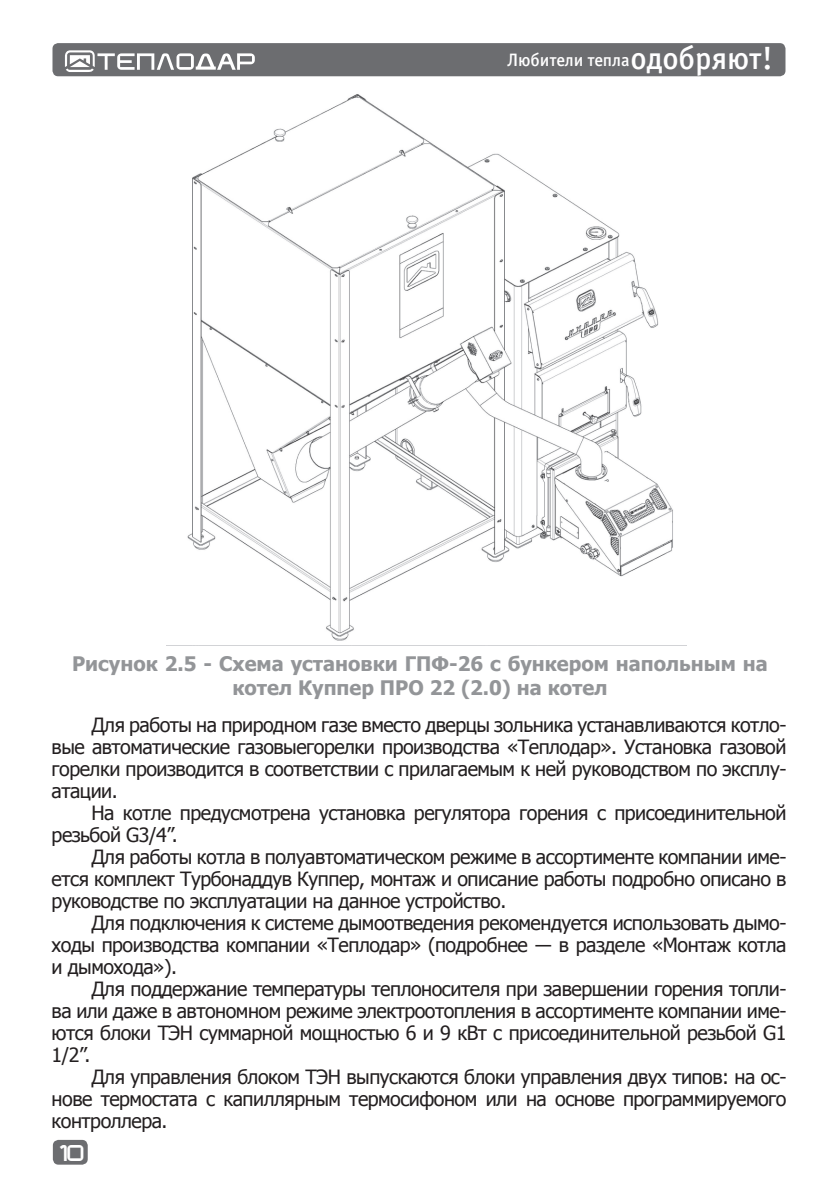
<style>
.page{position:relative;width:840px;height:1191px;background:#fff}
.page>*{position:absolute;margin:0;border:0;box-sizing:border-box;transform-origin:0 0}
.t1{font:700 20px/24px "Tahoma";color:#939598;text-align:center}
.t2{font:19.6px/22px "Tahoma";letter-spacing:-.025em;color:#231f20;text-align:justify}
.t3{font:18px "Officina Sans Medium C";letter-spacing:-.005em;color:#fff}
.t4{font:16px "teplodar";color:#fff}
.s1{font-size:32px}
</style>
<div class="page">
<div style="left:53px;top:1139px;width:35px;height:25px;background:#6c6d70;border-radius:6px"></div>
<div style="left:52px;top:43px;width:733px;height:33px;background:#6c6d70;border-radius:6px"></div>
<svg style="left:65px;top:50px;width:190px;height:22px"></svg>
<img style="left:187px;top:94px;width:486px;height:547px">
<p class="t3" style="left:507px;top:50px;width:267px">Любители тепла<span class="s1">одобряют!</span></p>
<p class="t1" style="left:72px;top:650px;width:697px">Рисунок 2.5 - Схема установки ГПФ-26 с бункером напольным на котел Куппер ПРО 22 (2.0) на котел</p>
<p class="t2" style="left:52px;top:713px;width:736px;text-indent:40px">Для работы на природном газе вместо дверцы зольника устанавливаются котло&shy;вые автоматические газовыегорелки производства «Теплодар». Установка газовой горелки производится в соответствии с прилагаемым к ней руководством по эксплу&shy;атации.</p>
<p class="t2" style="left:52px;top:801px;width:736px;text-indent:40px">На котле предусмотрена установка регулятора горения с присоединительной резьбой G3/4”.</p>
<p class="t2" style="left:52px;top:845px;width:736px;text-indent:40px">Для работы котла в полуавтоматическом режиме в ассортименте компании име&shy;ется комплект Турбонаддув Куппер, монтаж и описание работы подробно описано в руководстве по эксплуатации на данное устройство.</p>
<p class="t2" style="left:52px;top:911px;width:736px;text-indent:40px">Для подключения к системе дымоотведения рекомендуется использовать дымо&shy;ходы производства компании «Теплодар» (подробнее ― в разделе «Монтаж котла и дымохода»).</p>
<p class="t2" style="left:52px;top:977px;width:736px;text-indent:40px">Для поддержание температуры теплоносителя при завершении горения топли&shy;ва или даже в автономном режиме электроотопления в ассортименте компании име&shy;ются блоки ТЭН суммарной мощностью 6 и 9 кВт с присоединительной резьбой G1<br>1/2”.</p>
<p class="t2" style="left:52px;top:1065px;width:736px;text-indent:40px">Для управления блоком ТЭН выпускаются блоки управления двух типов: на ос&shy;нове термостата с капиллярным термосифоном или на основе программируемого контроллера.</p>
<p class="t4" style="left:56px;top:1145px;width:29px">10</p>
</div>
